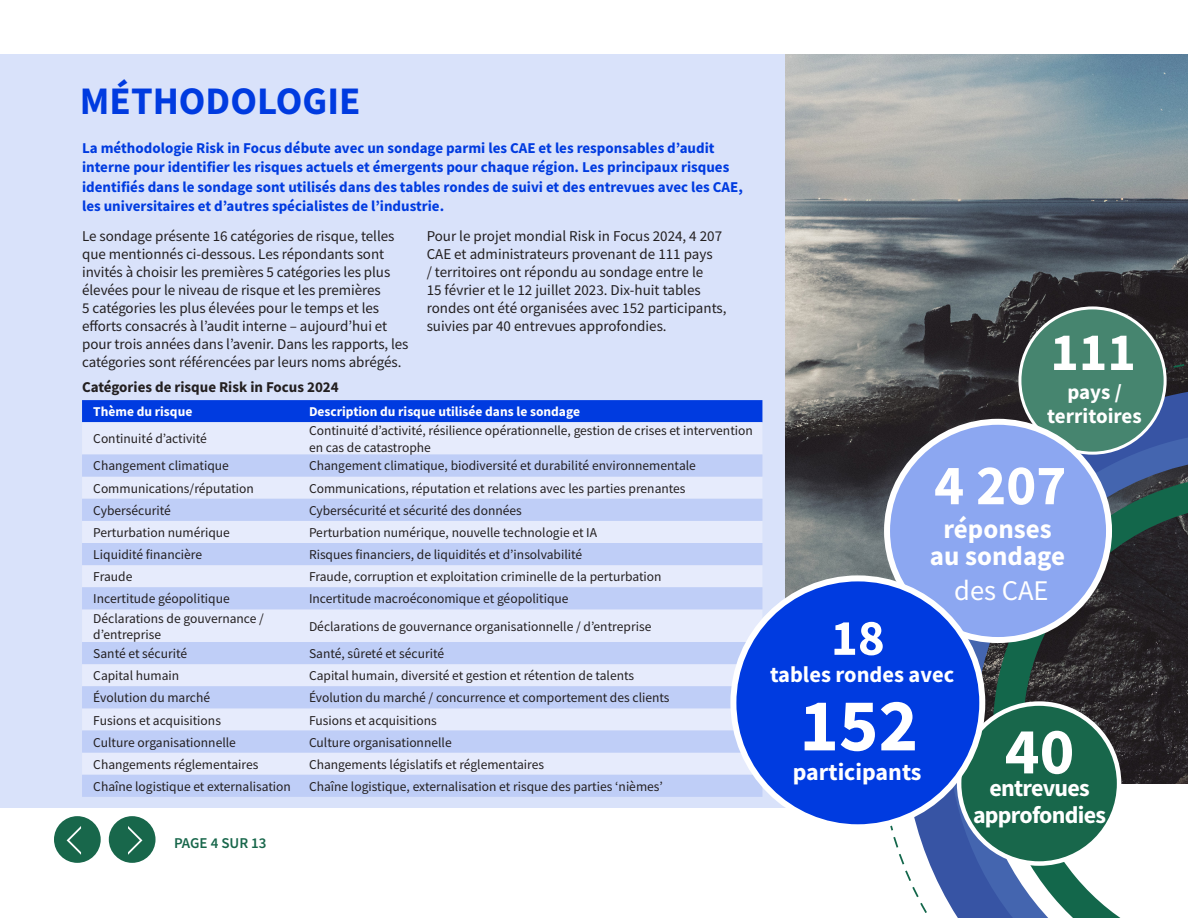
<style>
.page{position:relative;width:1188px;height:918px;background:#fff}
.page>*{position:absolute;margin:0;border:0;box-sizing:border-box;transform-origin:0 0}
.t1{font:700 75px "Source Sans Pro";color:#fff}
.t2{font:700 66px "Source Sans Pro";color:#fff}
.t3{font:58.5px "Asgalt";color:#fff}
.t4{font:700 57px "Source Sans Pro";color:#fff}
.t5{font:700 54px "Source Sans Pro";color:#fff}
.t6{font:700 51px "Source Sans Pro";color:#fff}
.t7{font:700 39px "Source Sans Pro";color:#003be0}
.t8{font:28.5px "Source Sans Pro";color:#fff}
.t9{font:700 27px/27px "Source Sans Pro";color:#fff;text-align:center}
.t10{font:700 24px/27px "Source Sans Pro";letter-spacing:-.03em;color:#fff;text-align:center}
.t11{font:700 24px "Source Sans Pro";color:#fff}
.t12{font:700 22.5px "Source Sans Pro";color:#fff}
.t13{font:700 21px/24px "Source Sans Pro";color:#fff;text-align:center}
.t14{font:15px/18px "Source Sans Pro";letter-spacing:-.005em;color:#231f20}
.t15{font:700 15px/19.5px "Source Sans Pro";color:#003be0}
.t16{font:700 15px "Source Sans Pro";color:#231f20}
.t17{font:600 15px "Source Sans Pro";color:#18674b}
.Paragraph_Style_1{font:13.5px/16.2px "Source Sans Pro";color:#231f20}
.Paragraph_Style_2{font:700 13.5px "Source Sans Pro";color:#fff}
</style>
<div class="page">
<div style="left:0;top:54px;width:786px;height:754px;background:#d9e2fa"></div>
<img style="left:786px;top:54px;width:402px;height:544px">
<svg style="left:852px;top:354px;width:336px;height:564px"></svg>
<div style="left:959px;top:704px;width:160px;height:160px;background:#18674b;border-radius:50%"></div>
<div style="left:957px;top:701px;width:164px;height:165px;border:4px solid #fff;border-radius:50%"></div>
<div style="left:1020px;top:308px;width:145px;height:145px;background:#46856f;border-radius:50%"></div>
<div style="left:1018px;top:306px;width:149px;height:149px;border:3px solid #fff;border-radius:50%"></div>
<div style="left:887px;top:422px;width:222px;height:218px;background:#8ca7f1;border-radius:50%"></div>
<div style="left:884px;top:419px;width:228px;height:224px;border:6px solid #fff;border-radius:50%"></div>
<div style="left:54px;top:816px;width:47px;height:47px;background:#18674b;border-radius:50%"></div>
<div style="left:109px;top:816px;width:47px;height:47px;background:#18674b;border-radius:50%"></div>
<div style="left:82px;top:400px;width:680px;height:22px;background:#003be0"></div>
<div style="left:82px;top:423px;width:680px;height:31px;background:#e6ebfc"></div>
<svg style="left:82px;top:454px;width:680px;height:343px;fill:#c2d0f7"></svg>
<div style="left:733px;top:578px;width:249px;height:249px;background:#003be0;border-radius:50%"></div>
<div style="left:730px;top:575px;width:255px;height:255px;border:6px solid #fff;border-radius:50%"></div>
<p class="t7" style="left:80px;top:74px;width:282px">MÉTHODOLOGIE</p>
<p class="t15" style="left:82px;top:138px;width:662px">La méthodologie Risk in Focus débute avec un sondage parmi les CAE et les responsables d’audit interne pour identifier les risques actuels et émergents pour chaque région. Les principaux risques identifiés dans le sondage sont utilisés dans des tables rondes de suivi et des entrevues avec les CAE, les universitaires et d’autres spécialistes de l’industrie.</p>
<p class="t14" style="left:82px;top:227px;width:328px">Le sondage présente 16 catégories de risque, telles que mentionnés ci-dessous. Les répondants sont invités à choisir les premières 5 catégories les plus élevées pour le niveau de risque et les premières<br>5 catégories les plus élevées pour le temps et les efforts consacrés à l’audit interne – aujourd’hui et pour trois années dans l’avenir. Dans les rapports, les catégories sont référencées par leurs noms abrégés.</p>
<p class="t14" style="left:427px;top:227px;width:301px">Pour le projet mondial Risk in Focus 2024, 4 207<br>CAE et administrateurs provenant de 111 pays<br>/ territoires ont répondu au sondage entre le<br>15 février et le 12 juillet 2023. Dix-huit tables rondes ont été organisées avec 152 participants, suivies par 40 entrevues approfondies.</p>
<p class="t16" style="left:82px;top:376px;width:258px">Catégories de risque Risk in Focus 2024</p>
<p class="Paragraph_Style_2" style="left:93px;top:403px;width:101px">Thème du risque</p>
<p class="Paragraph_Style_2" style="left:309px;top:403px;width:273px">Description du risque utilisée dans le sondage</p>
<p class="Paragraph_Style_1" style="left:93px;top:431px;width:115px">Continuité d’activité</p>
<p class="Paragraph_Style_1" style="left:309px;top:423px;width:445px">Continuité d’activité, résilience opérationnelle, gestion de crises et intervention en cas de catastrophe</p>
<p class="Paragraph_Style_1" style="left:93px;top:457px;width:137px">Changement climatique</p>
<p class="Paragraph_Style_1" style="left:309px;top:457px;width:388px">Changement climatique, biodiversité et durabilité environnementale</p>
<p class="Paragraph_Style_1" style="left:93px;top:480px;width:162px">Communications/réputation</p>
<p class="Paragraph_Style_1" style="left:309px;top:480px;width:378px">Communications, réputation et relations avec les parties prenantes</p>
<p class="Paragraph_Style_1" style="left:93px;top:502px;width:79px">Cybersécurité</p>
<p class="Paragraph_Style_1" style="left:309px;top:502px;width:214px">Cybersécurité et sécurité des données</p>
<p class="Paragraph_Style_1" style="left:93px;top:524px;width:138px">Perturbation numérique</p>
<p class="Paragraph_Style_1" style="left:309px;top:524px;width:290px">Perturbation numérique, nouvelle technologie et IA</p>
<p class="Paragraph_Style_1" style="left:93px;top:546px;width:110px">Liquidité financière</p>
<p class="Paragraph_Style_1" style="left:309px;top:546px;width:275px">Risques financiers, de liquidités et d’insolvabilité</p>
<p class="Paragraph_Style_1" style="left:93px;top:569px;width:41px">Fraude</p>
<p class="Paragraph_Style_1" style="left:309px;top:569px;width:354px">Fraude, corruption et exploitation criminelle de la perturbation</p>
<p class="Paragraph_Style_1" style="left:93px;top:591px;width:138px">Incertitude géopolitique</p>
<p class="Paragraph_Style_1" style="left:309px;top:591px;width:261px">Incertitude macroéconomique et géopolitique</p>
<p class="Paragraph_Style_1" style="left:93px;top:610px;width:172px">Déclarations de gouvernance / d’entreprise</p>
<p class="Paragraph_Style_1" style="left:309px;top:618px;width:344px">Déclarations de gouvernance organisationnelle / d’entreprise</p>
<p class="Paragraph_Style_1" style="left:93px;top:645px;width:95px">Santé et sécurité</p>
<p class="Paragraph_Style_1" style="left:309px;top:645px;width:137px">Santé, sûreté et sécurité</p>
<p class="Paragraph_Style_1" style="left:93px;top:668px;width:87px">Capital humain</p>
<p class="Paragraph_Style_1" style="left:309px;top:668px;width:327px">Capital humain, diversité et gestion et rétention de talents</p>
<p class="Paragraph_Style_1" style="left:93px;top:690px;width:118px">Évolution du marché</p>
<p class="Paragraph_Style_1" style="left:309px;top:690px;width:362px">Évolution du marché / concurrence et comportement des clients</p>
<p class="Paragraph_Style_1" style="left:93px;top:712px;width:129px">Fusions et acquisitions</p>
<p class="Paragraph_Style_1" style="left:309px;top:712px;width:129px">Fusions et acquisitions</p>
<p class="Paragraph_Style_1" style="left:93px;top:734px;width:144px">Culture organisationnelle</p>
<p class="Paragraph_Style_1" style="left:309px;top:734px;width:144px">Culture organisationnelle</p>
<p class="Paragraph_Style_1" style="left:93px;top:756px;width:167px">Changements réglementaires</p>
<p class="Paragraph_Style_1" style="left:309px;top:756px;width:237px">Changements législatifs et réglementaires</p>
<p class="Paragraph_Style_1" style="left:93px;top:778px;width:199px">Chaîne logistique et externalisation</p>
<p class="Paragraph_Style_1" style="left:309px;top:778px;width:355px">Chaîne logistique, externalisation et risque des parties ‘nièmes’</p>
<p class="t3" style="left:67px;top:818px;width:20px">&lt;</p>
<p class="t17" style="left:174px;top:833px;width:94px">PAGE 4 SUR 13</p>
<p class="t5" style="left:1050px;top:316px;width:87px">111</p>
<p class="t13" style="left:1047px;top:380px;width:96px">pays / territoires</p>
<p class="t4" style="left:934px;top:447px;width:134px">4 207</p>
<p class="t9" style="left:930px;top:515px;width:137px">réponses au sondage</p>
<p class="t8" style="left:954px;top:573px;width:96px">des CAE</p>
<p class="t6" style="left:831px;top:603px;width:55px">18</p>
<p class="t12" style="left:770px;top:659px;width:186px">tables rondes avec</p>
<p class="t1" style="left:799px;top:675px;width:120px">152</p>
<p class="t11" style="left:793px;top:756px;width:130px">participants</p>
<p class="t2" style="left:1005px;top:707px;width:71px">40</p>
<p class="t10" style="left:973px;top:774px;width:135px">entrevues approfondies</p>
</div>
